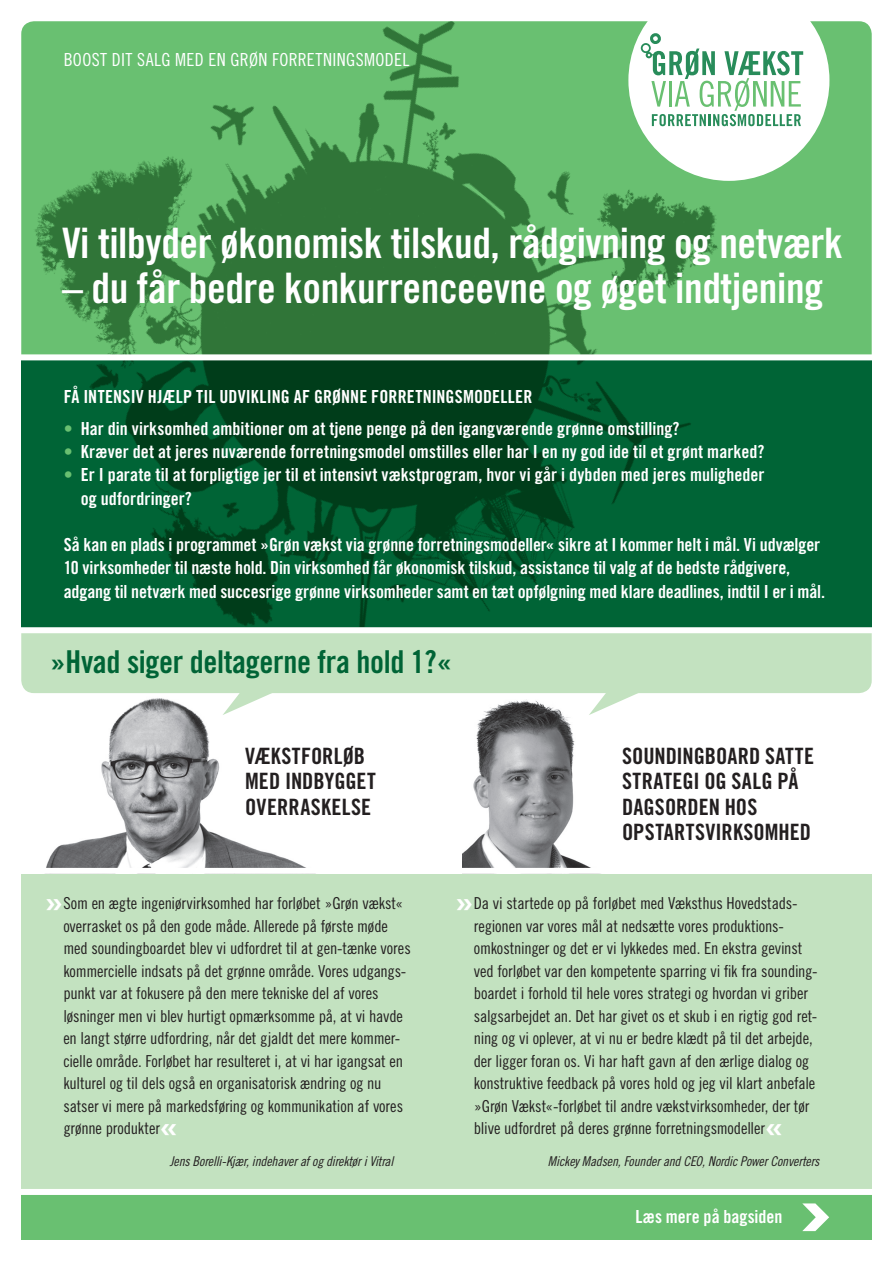
<style>
.page{position:relative;width:893px;height:1263px;background:#fff}
.page>*{position:absolute;margin:0;border:0;box-sizing:border-box;transform-origin:0 0}
.t1{font:42px "Trade Gothic LT Std Bd Cn 20";letter-spacing:-.01em;color:#fff}
.t2{font:31.5px "Trade Gothic LT Std Bd Cn 20";letter-spacing:-.01em;color:#006436}
.t3{font:22.5px/25.5px "Trade Gothic LT Std Bd Cn 20";letter-spacing:.005em;color:#231f20}
.t4{font:18px/23.2px "Trade Gothic LT Std Bd Cn 20";color:#fff}
.t5{font:18px "Trade Gothic LT Std Cn 18";letter-spacing:.02em;color:#fff}
.t6{font:16.5px/22.5px "Trade Gothic LT Std Cn 18";letter-spacing:-.01em;color:#231f20}
.t7{font:13.5px "Trade Gothic LT Std Cn 18 Obl";letter-spacing:-.01em;color:#231f20}
.s1{color:#69c071}
.s2{font-family:"Trade Gothic LT Std";font-weight:700;font-size:34.5px;color:#fff}
</style>
<div class="page">
<img style="left:462px;top:699px;width:129px;height:169px">
<img style="left:46px;top:698px;width:260px;height:170px">
<div style="left:21px;top:874px;width:851px;height:317px;background:#c3e2c0"></div>
<div style="left:21px;top:633px;width:851px;height:60px;background:#c3e2c0"></div>
<div style="left:21px;top:357px;width:851px;height:273px;background:#006436"></div>
<div style="left:727px;top:21px;width:145px;height:333px;background:#69c071"></div>
<div style="left:21px;top:1192px;width:851px;height:47px;background:#69c071"></div>
<img style="left:21px;top:21px;width:706px;height:606px">
<svg style="left:802px;top:1203px;width:27px;height:28px"></svg>
<div style="left:9px;top:354px;width:877px;height:6px;background:#fff"></div>
<div style="left:9px;top:627px;width:877px;height:6px;background:#fff"></div>
<div style="left:9px;top:1189px;width:877px;height:6px;background:#fff"></div>
<svg style="left:628px;top:21px;width:201px;height:160px"></svg>
<svg style="left:223px;top:685px;width:66px;height:30px"></svg>
<svg style="left:589px;top:685px;width:66px;height:30px"></svg>
<p class="t5" style="left:64px;top:49px;width:347px">BOOST DIT SALG MED EN GRØN FORRETNINGSMODEL</p>
<h1 class="t1" style="left:62px;top:218px;width:782px">Vi tilbyder økonomisk tilskud, rådgivning og netværk</h1>
<h1 class="t1" style="left:62px;top:263px;width:762px">– du får bedre konkurrenceevne og øget indtjening</h1>
<p class="t4" style="left:64px;top:385px;width:470px">FÅ INTENSIV HJÆLP TIL UDVIKLING AF GRØNNE FORRETNINGSMODELLER</p>
<p class="t4" style="left:64px;top:417px;width:617px"><span class="s1">•</span> Har din virksomhed ambitioner om at tjene penge på den igangværende grønne omstilling?</p>
<p class="t4" style="left:64px;top:440px;width:702px"><span class="s1">•</span> Kræver det at jeres nuværende forretningsmodel omstilles eller har I en ny god ide til et grønt marked?</p>
<p class="t4" style="left:81px;top:463px;width:685px;text-indent:-17px"><span class="s1">•</span> Er I parate til at forpligtige jer til et intensivt vækstprogram, hvor vi går i dybden med jeres muligheder og udfordringer?</p>
<p class="t4" style="left:64px;top:533px;width:763px">Så kan en plads i programmet »Grøn vækst via grønne forretningsmodeller« sikre at I kommer helt i mål. Vi udvælger<br>10 virksomheder til næste hold. Din virksomhed får økonomisk tilskud, assistance til valg af de bedste rådgivere, adgang til netværk med succesrige grønne virksomheder samt en tæt opfølgning med klare deadlines, indtil I er i mål.</p>
<h2 class="t2" style="left:50px;top:642px;width:404px">»Hvad siger deltagerne fra hold 1?«</h2>
<h3 class="t3" style="left:245px;top:743px;width:132px">VÆKSTFORLØB<br>MED INDBYGGET<br>OVERRASKELSE</h3>
<h3 class="t3" style="left:622px;top:743px;width:193px">SOUNDINGBOARD SATTE<br>STRATEGI OG SALG PÅ<br>DAGSORDEN HOS<br>OPSTARTSVIRKSOMHED</h3>
<p class="t6" style="left:63px;top:892px;width:349px;text-indent:-19px"><span class="s2">»</span>Som en ægte ingeniørvirksomhed har forløbet »Grøn vækst« overrasket os på den gode måde. Allerede på første møde med soundingboardet blev vi udfordret til at gen-tænke vores kommercielle indsats på det grønne område. Vores udgangs&shy;punkt var at fokusere på den mere tekniske del af vores løsninger men vi blev hurtigt opmærksomme på, at vi havde en langt større udfordring, når det gjaldt det mere kommer&shy;cielle område. Forløbet har resulteret i, at vi har igangsat en kulturel og til dels også en organisatorisk ændring og nu satser vi mere på markedsføring og kommunikation af vores grønne produkter<span class="s2">«</span></p>
<p class="t6" style="left:474px;top:892px;width:345px;text-indent:-19px"><span class="s2">»</span>Da vi startede op på forløbet med Væksthus Hovedstads&shy;regionen var vores mål at nedsætte vores produktions&shy;omkostninger og det er vi lykkedes med. En ekstra gevinst ved forløbet var den kompetente sparring vi fik fra sounding&shy;boardet i forhold til hele vores strategi og hvordan vi griber salgsarbejdet an. Det har givet os et skub i en rigtig god ret&shy;ning og vi oplever, at vi nu er bedre klædt på til det arbejde, der ligger foran os. Vi har haft gavn af den ærlige dialog og konstruktive feedback på vores hold og jeg vil klart anbefale »Grøn Vækst«-forløbet til andre vækstvirksomheder, der tør blive udfordret på deres grønne forretningsmodeller<span class="s2">«</span></p>
<p class="t7" style="left:170px;top:1153px;width:225px">Jens Borelli-Kjær, indehaver af og direktør i Vitral</p>
<p class="t7" style="left:548px;top:1153px;width:273px">Mickey Madsen, Founder and CEO, Nordic Power Converters</p>
<p class="t4" style="left:635px;top:1205px;width:148px">Læs mere på bagsiden</p>
</div>
